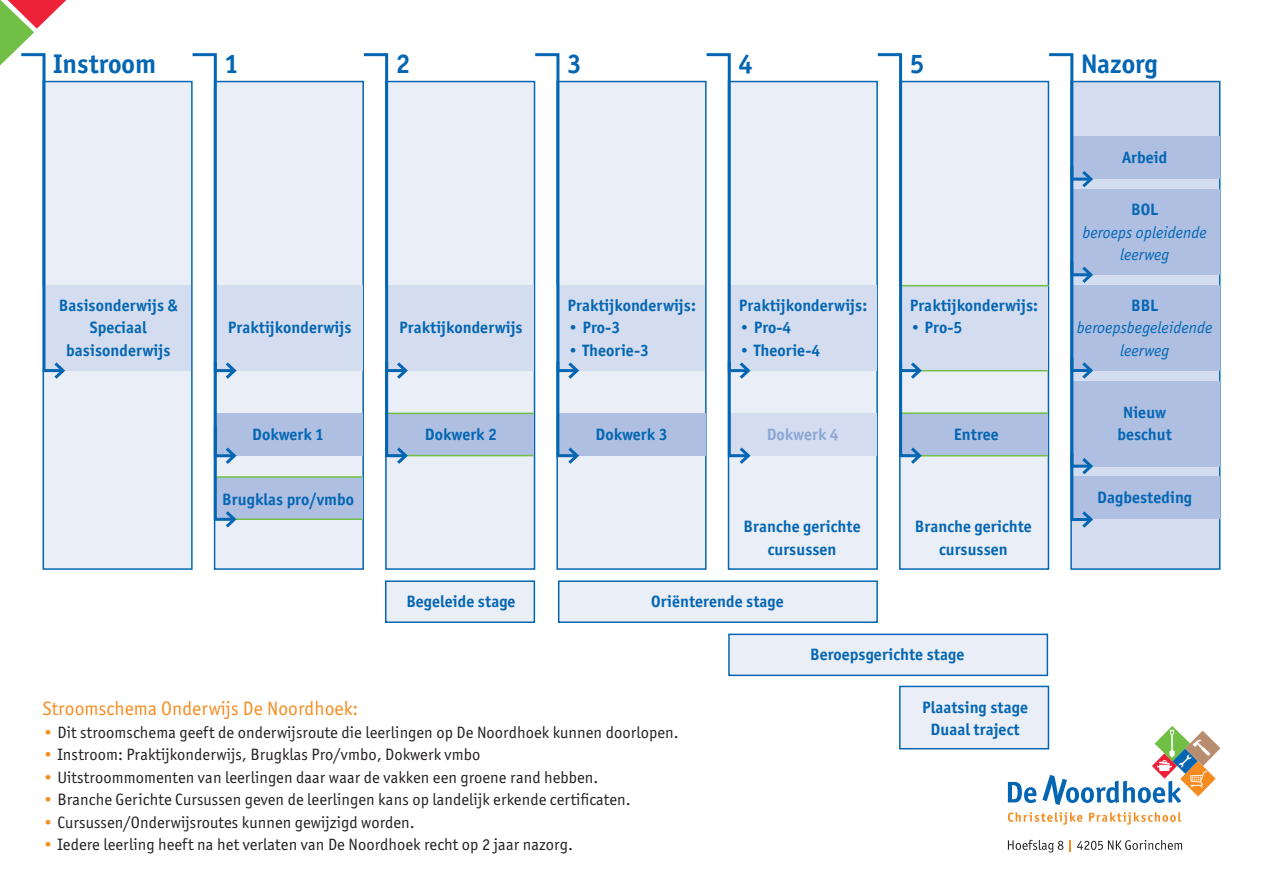
<style>
.page{position:relative;width:1263px;height:893px;background:#fff}
.page>*{position:absolute;margin:0;border:0;box-sizing:border-box;transform-origin:0 0}
.t1{font:700 27px "Officina San ITC";color:#0466b3}
.t2{font:19.5px "Officina San ITC";letter-spacing:.005em;color:#f68c1f}
.t3{font:16.5px "Officina San ITC";letter-spacing:.005em;color:#231f20}
.t4{font:700 16.5px/22.5px "Officina San ITC";letter-spacing:.005em;color:#0466b3;text-align:center}
.t5{font:italic 16.5px "Officina San ITC";letter-spacing:.005em;color:#0466b3}
.t6{font:700 16.5px "Officina San ITC";letter-spacing:.005em;color:#8ca7d6}
.s1{color:#f68c1f}
</style>
<div class="page">
<div style="left:43px;top:81px;width:150px;height:489px;background:#eaeef7;border:2px solid #0466b3"></div>
<div style="left:43px;top:286px;width:148px;height:85px;background:#d4ddef"></div>
<svg style="left:0;top:0;width:67px;height:382px"></svg>
<div style="left:214px;top:81px;width:150px;height:489px;background:#eaeef7;border:2px solid #0466b3"></div>
<div style="left:214px;top:286px;width:148px;height:85px;background:#d4ddef"></div>
<div style="left:215px;top:413px;width:147px;height:43px;background:#aebfe2"></div>
<div style="left:215px;top:477px;width:147px;height:42px;background:#aebfe2"></div>
<div style="left:385px;top:81px;width:150px;height:489px;background:#eaeef7;border:2px solid #0466b3"></div>
<div style="left:385px;top:286px;width:149px;height:85px;background:#d4ddef"></div>
<div style="left:387px;top:413px;width:147px;height:43px;background:#aebfe2"></div>
<div style="left:556px;top:81px;width:150px;height:489px;background:#eaeef7;border:2px solid #0466b3"></div>
<div style="left:556px;top:286px;width:149px;height:85px;background:#d4ddef"></div>
<div style="left:558px;top:413px;width:147px;height:43px;background:#aebfe2"></div>
<div style="left:728px;top:81px;width:150px;height:489px;background:#eaeef7;border:2px solid #0466b3"></div>
<div style="left:728px;top:286px;width:148px;height:85px;background:#d4ddef"></div>
<div style="left:729px;top:413px;width:147px;height:43px;background:#d4ddef"></div>
<div style="left:899px;top:81px;width:150px;height:489px;background:#eaeef7;border:2px solid #0466b3"></div>
<div style="left:899px;top:286px;width:149px;height:85px;background:#d4ddef"></div>
<div style="left:900px;top:413px;width:148px;height:43px;background:#aebfe2"></div>
<div style="left:1070px;top:81px;width:150px;height:489px;background:#d4ddef;border:2px solid #0466b3"></div>
<svg style="left:1008px;top:812px;width:74px;height:13px"></svg>
<svg style="left:1089px;top:812px;width:92px;height:13px"></svg>
<svg style="left:1008px;top:782px;width:28px;height:21px"></svg>
<svg style="left:1042px;top:726px;width:178px;height:79px"></svg>
<svg style="left:1077px;top:840px;width:105px;height:10px"></svg>
<svg style="left:1070px;top:840px;width:1px;height:12px"></svg>
<svg style="left:1008px;top:840px;width:55px;height:13px"></svg>
<div style="left:385px;top:580px;width:150px;height:43px;background:#eaeef7;border:2px solid #0466b3"></div>
<div style="left:558px;top:580px;width:320px;height:43px;background:#eaeef7;border:2px solid #0466b3"></div>
<div style="left:728px;top:634px;width:320px;height:42px;background:#eaeef7;border:2px solid #0466b3"></div>
<hr style="left:215px;top:476px;width:147px;height:2px;background:#71bf44">
<hr style="left:215px;top:518px;width:147px;height:2px;background:#71bf44">
<svg style="left:190px;top:53px;width:49px;height:478px"></svg>
<hr style="left:386px;top:413px;width:148px;height:1px;background:#71bf44">
<hr style="left:386px;top:455px;width:148px;height:1px;background:#71bf44">
<svg style="left:361px;top:53px;width:49px;height:414px"></svg>
<hr style="left:902px;top:285px;width:147px;height:1px;background:#71bf44">
<hr style="left:900px;top:370px;width:148px;height:1px;background:#71bf44">
<hr style="left:900px;top:412px;width:148px;height:2px;background:#71bf44">
<hr style="left:900px;top:455px;width:148px;height:1px;background:#71bf44">
<svg style="left:875px;top:53px;width:49px;height:414px"></svg>
<svg style="left:703px;top:53px;width:50px;height:414px"></svg>
<svg style="left:532px;top:53px;width:49px;height:414px"></svg>
<div style="left:899px;top:686px;width:150px;height:63px;background:#eaeef7;border:2px solid #0466b3"></div>
<div style="left:1072px;top:137px;width:147px;height:42px;background:#aebfe2"></div>
<div style="left:1072px;top:190px;width:147px;height:85px;background:#aebfe2"></div>
<div style="left:1072px;top:285px;width:147px;height:85px;background:#aebfe2"></div>
<div style="left:1072px;top:381px;width:147px;height:85px;background:#aebfe2"></div>
<div style="left:1072px;top:477px;width:147px;height:42px;background:#aebfe2"></div>
<svg style="left:1046px;top:53px;width:49px;height:478px"></svg>
<p class="t1" style="left:53px;top:47px;width:104px">Instroom</p>
<p class="t1" style="left:224px;top:47px;width:16px">1</p>
<p class="t1" style="left:396px;top:47px;width:16px">2</p>
<p class="t1" style="left:567px;top:47px;width:16px">3</p>
<p class="t1" style="left:738px;top:47px;width:16px">4</p>
<p class="t1" style="left:910px;top:47px;width:16px">5</p>
<p class="t4" style="left:59px;top:294px;width:120px">Basisonderwijs &amp;<br>Speciaal</p>
<p class="t4" style="left:66px;top:339px;width:106px">basisonderwijs</p>
<p class="t4" style="left:228px;top:316px;width:125px">Praktijkonderwijs</p>
<p class="t4" style="left:399px;top:316px;width:125px">Praktijkonderwijs</p>
<p class="t4" style="left:567px;top:294px;width:130px">Praktijkonderwijs:</p>
<p class="t4" style="left:567px;top:316px;width:54px">• Pro-3</p>
<p class="t4" style="left:567px;top:339px;width:83px">• Theorie-3</p>
<p class="t4" style="left:739px;top:294px;width:130px">Praktijkonderwijs:</p>
<p class="t4" style="left:739px;top:316px;width:54px">• Pro-4</p>
<p class="t4" style="left:739px;top:339px;width:83px">• Theorie-4</p>
<p class="t4" style="left:910px;top:294px;width:130px">Praktijkonderwijs:</p>
<p class="t4" style="left:910px;top:316px;width:54px">• Pro-5</p>
<p class="t4" style="left:252px;top:423px;width:74px">Dokwerk 1</p>
<p class="t4" style="left:425px;top:423px;width:74px">Dokwerk 2</p>
<p class="t4" style="left:595px;top:423px;width:74px">Dokwerk 3</p>
<p class="t6" style="left:767px;top:425px;width:74px">Dokwerk 4</p>
<p class="t4" style="left:954px;top:423px;width:46px">Entree</p>
<p class="t4" style="left:222px;top:488px;width:133px">Brugklas pro/vmbo</p>
<p class="t4" style="left:744px;top:515px;width:118px">Branche gerichte cursussen</p>
<p class="t4" style="left:915px;top:515px;width:118px">Branche gerichte cursussen</p>
<p class="t4" style="left:406px;top:590px;width:111px">Begeleide stage</p>
<p class="t4" style="left:651px;top:590px;width:134px">Oriënterende stage</p>
<p class="t2" style="left:43px;top:697px;width:317px">Stroomschema Onderwijs De Noordhoek:</p>
<p class="t3" style="left:43px;top:723px;width:638px"><span class="s1">•</span> Dit stroomschema geeft de onderwijsroute die leerlingen op De Noordhoek kunnen doorlopen.</p>
<p class="t3" style="left:43px;top:745px;width:439px"><span class="s1">•</span> Instroom: Praktijkonderwijs, Brugklas Pro/vmbo, Dokwerk vmbo</p>
<p class="t3" style="left:43px;top:768px;width:557px"><span class="s1">•</span> Uitstroommomenten van leerlingen daar waar de vakken een groene rand hebben.</p>
<p class="t3" style="left:43px;top:790px;width:590px"><span class="s1">•</span> Branche Gerichte Cursussen geven de leerlingen kans op landelijk erkende certificaten.</p>
<p class="t3" style="left:43px;top:813px;width:374px"><span class="s1">•</span> Cursussen/Onderwijsroutes kunnen gewijzigd worden.</p>
<p class="t3" style="left:43px;top:835px;width:532px"><span class="s1">•</span> Iedere leerling heeft na het verlaten van De Noordhoek recht op 2 jaar nazorg.</p>
<p class="t4" style="left:810px;top:643px;width:155px">Beroepsgerichte stage</p>
<p class="t4" style="left:922px;top:696px;width:108px">Plaatsing stage</p>
<p class="t4" style="left:930px;top:718px;width:90px">Duaal traject</p>
<p class="t1" style="left:1081px;top:47px;width:79px">Nazorg</p>
<p class="t4" style="left:1122px;top:146px;width:47px">Arbeid</p>
<p class="t4" style="left:1131px;top:198px;width:28px">BOL</p>
<p class="t5" style="left:1082px;top:223px;width:126px">beroeps opleidende</p>
<p class="t5" style="left:1120px;top:245px;width:51px">leerweg</p>
<p class="t4" style="left:1131px;top:294px;width:29px">BBL</p>
<p class="t5" style="left:1077px;top:318px;width:137px">beroepsbegeleidende</p>
<p class="t5" style="left:1120px;top:341px;width:51px">leerweg</p>
<p class="t4" style="left:1123px;top:401px;width:45px">Nieuw</p>
<p class="t4" style="left:1117px;top:423px;width:56px">beschut</p>
<p class="t4" style="left:1097px;top:486px;width:96px">Dagbesteding</p>
</div>
